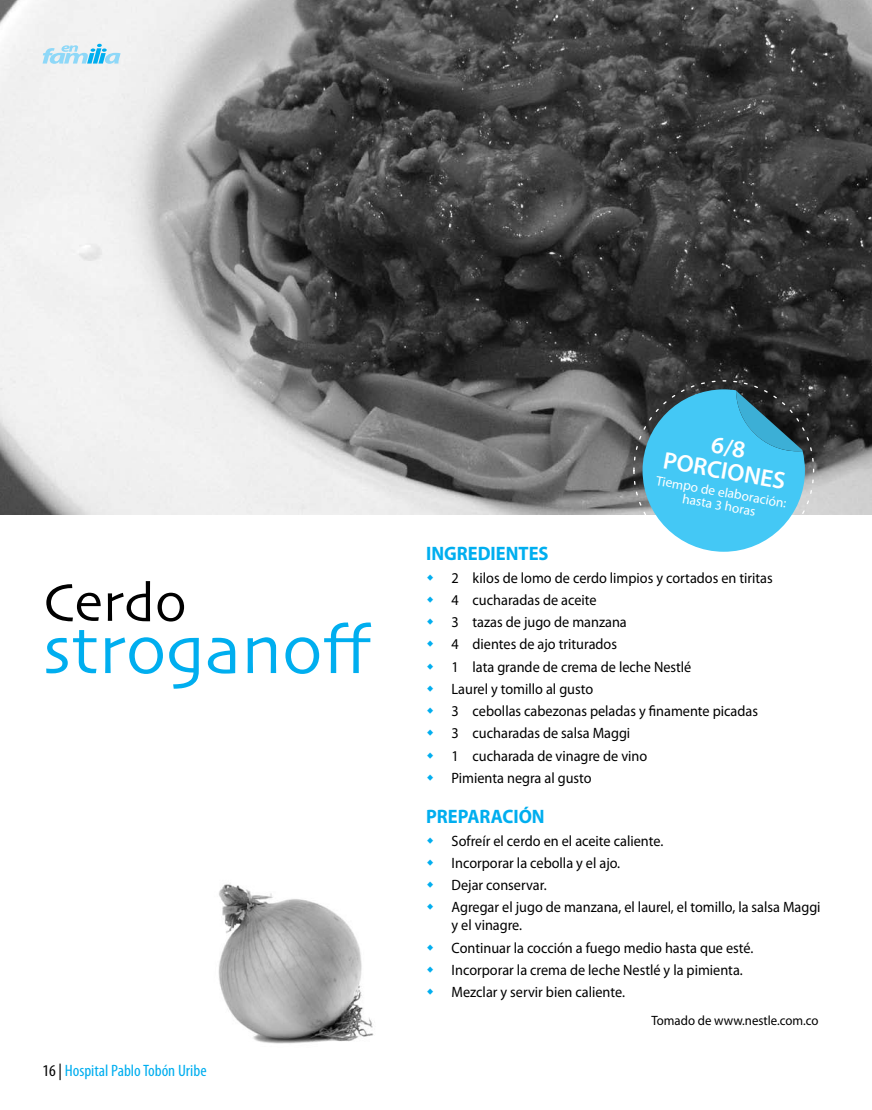
<style>
.page{position:relative;width:872px;height:1110px;background:#fff}
.page>*{position:absolute;margin:0;border:0;box-sizing:border-box;transform-origin:0 0}
.t1{font:70.5px "Skia";color:#00aeef}
.t2{font:55.5px "Skia";color:#000}
.t3{font:600 24.3px/23.7px "Myriad Pro";color:#fff;text-align:center}
.t4{font:700 19.5px "Myriad Pro";color:#00aeef;scale:.95 1}
.t5{font:condensed 16.5px "Myriad Pro";color:#00aeef;scale:1.05 1}
.t6{font:15px/22.2px "Myriad Pro";color:#000;scale:.95 1}
.t7{font:13.5px/13.5px "Myriad Pro";color:#fff;text-align:center}
.t8{font:13.5px "Myriad Pro";color:#000;scale:.95 1}
.s1{color:#000}
</style>
<div class="page">
<img style="left:218px;top:884px;width:156px;height:160px">
<img style="left:0;top:0;width:872px;height:514px">
<svg style="left:43px;top:44px;width:78px;height:20px"></svg>
<svg style="left:642px;top:389px;width:163px;height:163px;background:#53b5d7"></svg>
<p class="t2" style="left:43px;top:569px;width:146px">Cerdo</p>
<p class="t1" style="left:43px;top:608px;width:330px">stroganoff</p>
<p class="t5" style="left:43px;top:1060px;width:158px"><span class="s1">16 |</span> Hospital Pablo Tobón Uribe</p>
<p class="t3" style="left:669px;top:424px;width:125px;rotate:10deg">6/8<br>PORCIONES</p>
<p class="t7" style="left:657px;top:473px;width:134px;rotate:10deg">Tiempo de elaboración: hasta 3 horas</p>
<p class="t4" style="left:426px;top:541px;width:130px">INGREDIENTES</p>
<p class="t6" style="left:451px;top:566px;width:340px">2 kilos de lomo de cerdo limpios y cortados en tiritas<br>4 cucharadas de aceite<br>3 tazas de jugo de manzana<br>4 dientes de ajo triturados<br>1 lata grande de crema de leche Nestlé<br>Laurel y tomillo al gusto<br>3 cebollas cabezonas peladas y finamente picadas<br>3 cucharadas de salsa Maggi<br>1 cucharada de vinagre de vino<br>Pimienta negra al gusto</p>
<p class="t4" style="left:426px;top:804px;width:55px">PREPARACI</p>
<p class="t4" style="left:518px;top:804px;width:29px">ÓN</p>
<p class="t6" style="left:451px;top:829px;width:390px">Sofreír el cerdo en el aceite caliente.<br>Incorporar la cebolla y el ajo.<br>Dejar conservar.<br>Agregar el jugo de manzana, el laurel, el tomillo, la salsa Maggi</p>
<p class="t6" style="left:451px;top:914px;width:319px">y el vinagre.<br>Continuar la cocción a fuego medio hasta que esté.<br>Incorporar la crema de leche Nestlé y la pimienta.<br>Mezclar y servir bien caliente.</p>
<p class="t8" style="left:651px;top:1012px;width:177px">Tomado de www.nestle.com.co</p>
</div>
